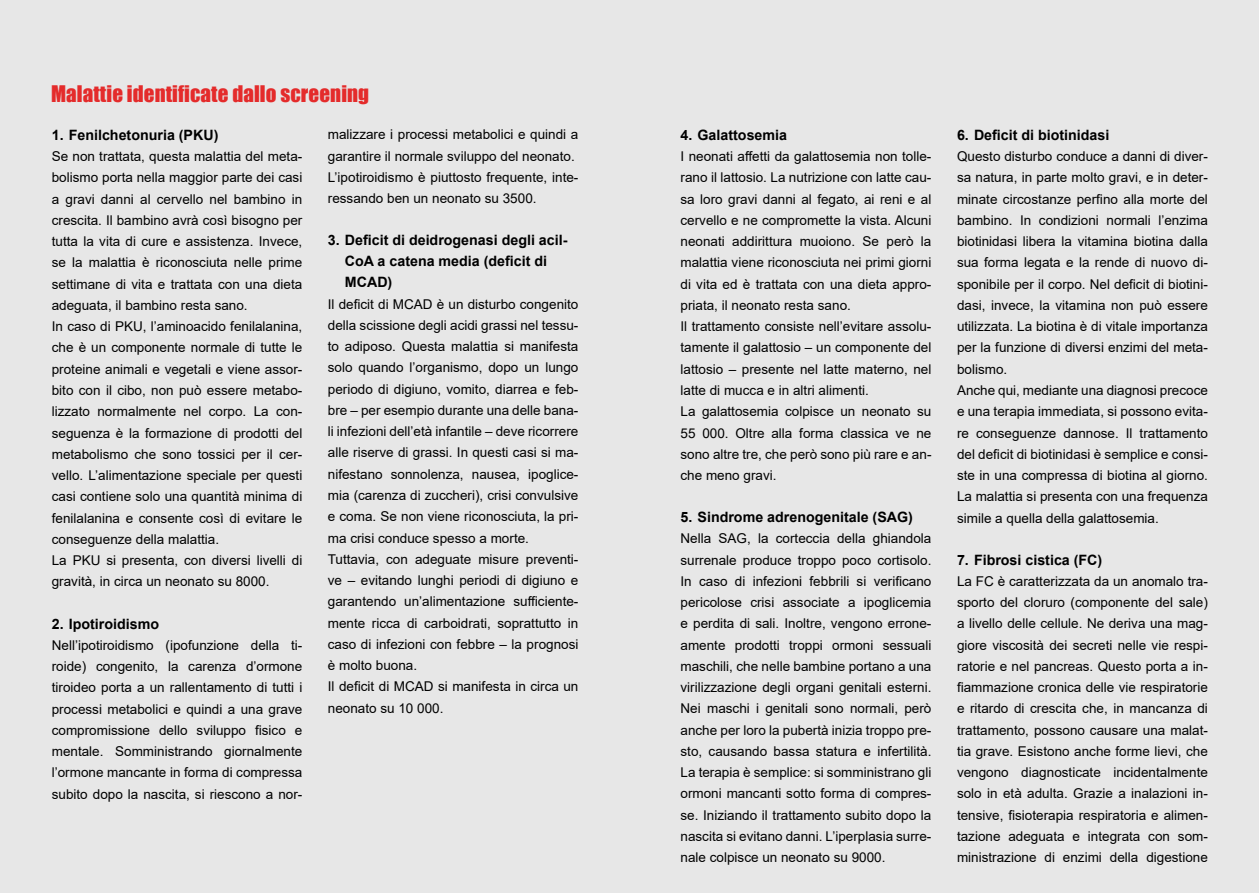
<style>
.page{position:relative;width:1259px;height:893px;background:#e7e7e7}
.page>*{position:absolute;margin:0;border:0;box-sizing:border-box;transform-origin:0 0}
.t1{font:21px "Impact";letter-spacing:.005em;color:#e42b2b}
.t2{font:700 14.25px/21px "Arial";color:#000}
.t3{font:13.5px/21.3px "Arial";color:#000}
</style>
<div class="page">
<h1 class="t1" style="left:51px;top:77px;width:320px">Malattie identificate dallo screening</h1>
<p class="t2" style="left:52px;top:124px;width:168px">1. Fenilchetonuria (PKU)</p>
<p class="t3" style="left:52px;top:146px;width:252px">Se non trattata, questa malattia del meta&shy;bolismo porta nella maggior parte dei casi a gravi danni al cervello nel bambino in crescita. Il bambino avrà così bisogno per tutta la vita di cure e assistenza. Invece, se la malattia è riconosciuta nelle prime settimane di vita e trattata con una dieta adeguata, il bambino resta sano.<br>In caso di PKU, l’aminoacido fenilalanina, che è un componente normale di tutte le proteine animali e vegetali e viene assor&shy;bito con il cibo, non può essere metabo&shy;lizzato normalmente nel corpo. La con&shy;seguenza è la formazione di prodotti del metabolismo che sono tossici per il cer&shy;vello. L’alimentazione speciale per questi casi contiene solo una quantità minima di fenilalanina e consente così di evitare le conseguenze della malattia.<br>La PKU si presenta, con diversi livelli di gravità, in circa un neonato su 8000.</p>
<p class="t2" style="left:52px;top:613px;width:109px">2. Ipotiroidismo</p>
<p class="t3" style="left:52px;top:634px;width:252px;text-align:justify">Nell’ipotiroidismo (ipofunzione della ti&shy;roide) congenito, la carenza d’ormone tiroideo porta a un rallentamento di tutti i processi metabolici e quindi a una grave compromissione dello sviluppo fisico e mentale. Somministrando giornalmente l’ormone mancante in forma di compressa subito dopo la nascita, si riescono a nor-</p>
<p class="t3" style="left:328px;top:124px;width:252px">malizzare i processi metabolici e quindi a garantire il normale sviluppo del neonato.<br>L’ipotiroidismo è piuttosto frequente, inte&shy;ressando ben un neonato su 3500.</p>
<p class="t2" style="left:345px;top:230px;width:224px;text-indent:-17px">3. Deficit di deidrogenasi degli acil-<br>CoA a catena media (deficit di<br>MCAD)</p>
<p class="t3" style="left:328px;top:293px;width:252px">Il deficit di MCAD è un disturbo congenito della scissione degli acidi grassi nel tessu&shy;to adiposo. Questa malattia si manifesta solo quando l’organismo, dopo un lungo periodo di digiuno, vomito, diarrea e feb&shy;bre – per esempio durante una delle bana&shy;li infezioni dell’età infantile – deve ricorrere alle riserve di grassi. In questi casi si ma&shy;nifestano sonnolenza, nausea, ipoglice&shy;mia (carenza di zuccheri), crisi convulsive e coma. Se non viene riconosciuta, la pri&shy;ma crisi conduce spesso a morte.<br>Tuttavia, con adeguate misure preventi&shy;ve – evitando lunghi periodi di digiuno e garantendo un’alimentazione sufficiente&shy;mente ricca di carboidrati, soprattutto in caso di infezioni con febbre – la prognosi è molto buona.<br>Il deficit di MCAD si manifesta in circa un neonato su 10 000.</p>
<p class="t2" style="left:680px;top:124px;width:108px">4. Galattosemia</p>
<p class="t3" style="left:680px;top:146px;width:252px">I neonati affetti da galattosemia non tolle&shy;rano il lattosio. La nutrizione con latte cau&shy;sa loro gravi danni al fegato, ai reni e al cervello e ne compromette la vista. Alcuni neonati addirittura muoiono. Se però la malattia viene riconosciuta nei primi giorni di vita ed è trattata con una dieta appro&shy;priata, il neonato resta sano.<br>Il trattamento consiste nell’evitare assolu&shy;tamente il galattosio – un componente del lattosio – presente nel latte materno, nel latte di mucca e in altri alimenti.<br>La galattosemia colpisce un neonato su 55 000. Oltre alla forma classica ve ne sono altre tre, che però sono più rare e an&shy;che meno gravi.</p>
<p class="t2" style="left:680px;top:507px;width:234px">5. Sindrome adrenogenitale (SAG)</p>
<p class="t3" style="left:680px;top:528px;width:252px;text-align:justify">Nella SAG, la corteccia della ghiandola surrenale produce troppo poco cortisolo.<br>In caso di infezioni febbrili si verificano pericolose crisi associate a ipoglicemia e perdita di sali. Inoltre, vengono errone&shy;amente prodotti troppi ormoni sessuali maschili, che nelle bambine portano a una virilizzazione degli organi genitali esterni.<br>Nei maschi i genitali sono normali, però anche per loro la pubertà inizia troppo pre&shy;sto, causando bassa statura e infertilità.<br>La terapia è semplice: si somministrano gli ormoni mancanti sotto forma di compres&shy;se. Iniziando il trattamento subito dopo la nascita si evitano danni. L’iperplasia surre&shy;nale colpisce un neonato su 9000.</p>
<p class="t2" style="left:957px;top:124px;width:154px">6. Deficit di biotinidasi</p>
<p class="t3" style="left:957px;top:146px;width:252px">Questo disturbo conduce a danni di diver&shy;sa natura, in parte molto gravi, e in deter&shy;minate circostanze perfino alla morte del bambino. In condizioni normali l’enzima biotinidasi libera la vitamina biotina dalla sua forma legata e la rende di nuovo di&shy;sponibile per il corpo. Nel deficit di biotini&shy;dasi, invece, la vitamina non può essere utilizzata. La biotina è di vitale importanza per la funzione di diversi enzimi del meta&shy;bolismo.<br>Anche qui, mediante una diagnosi precoce e una terapia immediata, si possono evita&shy;re conseguenze dannose. Il trattamento del deficit di biotinidasi è semplice e consi&shy;ste in una compressa di biotina al giorno.<br>La malattia si presenta con una frequenza simile a quella della galattosemia.</p>
<p class="t2" style="left:957px;top:549px;width:147px">7. Fibrosi cistica (FC)</p>
<p class="t3" style="left:957px;top:570px;width:252px;text-align:justify">La FC è caratterizzata da un anomalo tra&shy;sporto del cloruro (componente del sale) a livello delle cellule. Ne deriva una mag&shy;giore viscosità dei secreti nelle vie respi&shy;ratorie e nel pancreas. Questo porta a in&shy;fiammazione cronica delle vie respiratorie e ritardo di crescita che, in mancanza di trattamento, possono causare una malat&shy;tia grave. Esistono anche forme lievi, che vengono diagnosticate incidentalmente solo in età adulta. Grazie a inalazioni in&shy;tensive, fisioterapia respiratoria e alimen&shy;tazione adeguata e integrata con som&shy;ministrazione di enzimi della digestione</p>
</div>
